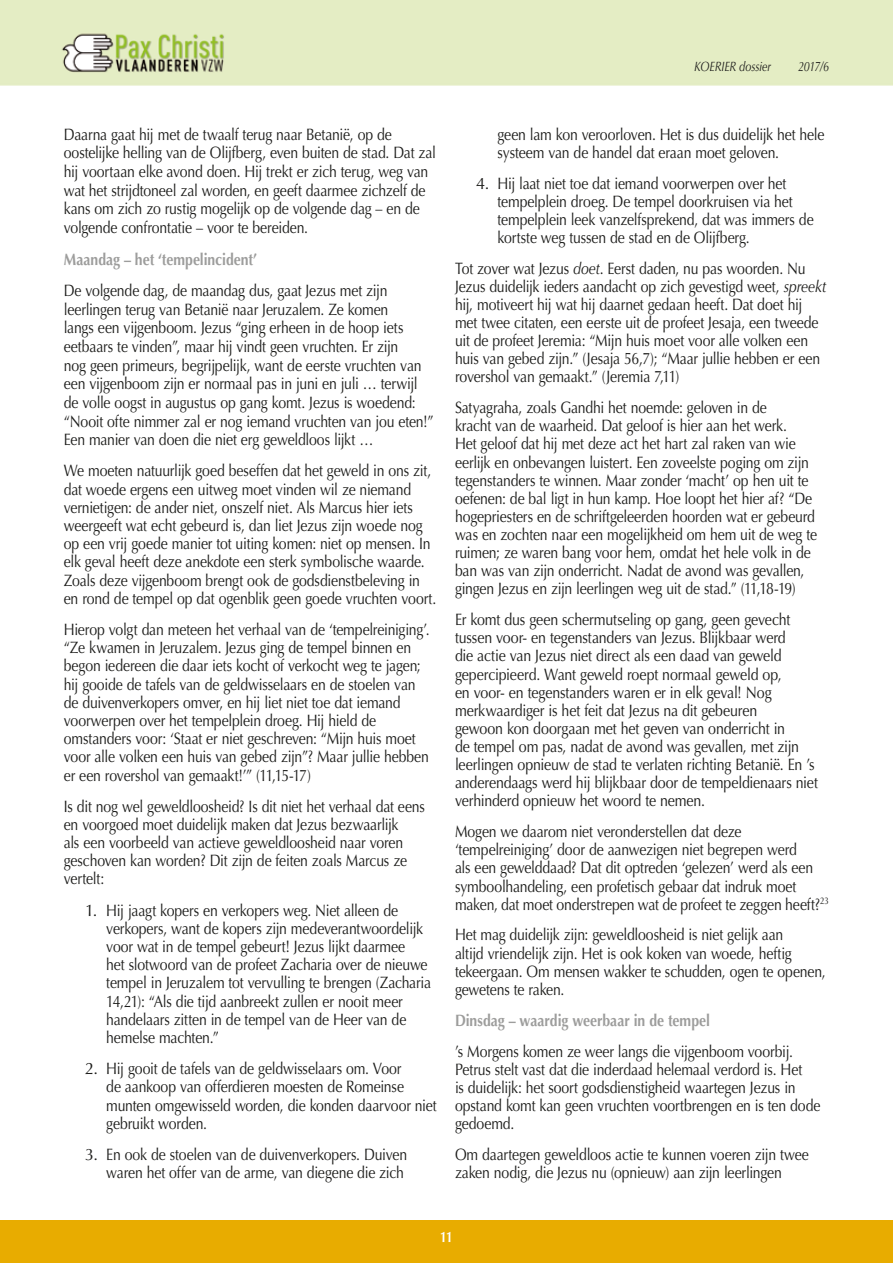
<style>
.page{position:relative;width:893px;height:1263px;background:#fff}
.page>*{position:absolute;margin:0;border:0;box-sizing:border-box;transform-origin:0 0}
.t1{font:16.5px/18.1px "Optima LT Std";letter-spacing:-.015em;color:#1d1d1b;scale:.85 1}
.t2{font:16.5px/18.1px "Optima LT Std";letter-spacing:-.015em;color:#1d1d1b}
.t3{font:16.5px/18.1px "Optima LT Std";letter-spacing:-.015em;color:#1d1d1b;scale:.86 1}
.t4{font:700 16.5px "Optima LT Std";color:#9d9d9c;scale:.85 1}
.t5{font:700 15px "Optima LT Std";color:#fff;scale:.8 1}
.t6{font:italic 13.5px "Optima LT Std";letter-spacing:-.015em;color:#1d1d1b;scale:.8 1}
.s1{font-style:italic}
</style>
<div class="page">
<div style="left:0;top:0;width:893px;height:85px;background:#e4edc4"></div>
<div style="left:0;top:1220px;width:893px;height:43px;background:#e8ac00"></div>
<p class="t6" style="left:694px;top:58px;width:98px">KOERIER dossier</p>
<p class="t6" style="left:798px;top:58px;width:40px">2017/6</p>
<p class="t1" style="left:64px;top:125px;width:439px;line-height:18.8px">Daarna gaat hij met de twaalf terug naar Betanië, op de oostelijke helling van de Olijfberg, even buiten de stad. Dat zal hij voortaan elke avond doen. Hij trekt er zich terug, weg van wat het strijdtoneel zal worden, en geeft daarmee zichzelf de kans om zich zo rustig mogelijk op de volgende dag – en de volgende confrontatie – voor te bereiden.</p>
<p class="t4" style="left:64px;top:249px;width:229px">Maandag – het ‘tempelincident’</p>
<p class="t1" style="left:64px;top:281px;width:437px;line-height:18.8px">De volgende dag, de maandag dus, gaat Jezus met zijn leerlingen terug van Betanië naar Jeruzalem. Ze komen<br>langs een vijgenboom. Jezus “ging erheen in de hoop iets eetbaars te vinden”, maar hij vindt geen vruchten. Er zijn<br>nog geen primeurs, begrijpelijk, want de eerste vruchten van een vijgenboom zijn er normaal pas in juni en juli … terwijl de volle oogst in augustus op gang komt. Jezus is woedend: “Nooit ofte nimmer zal er nog iemand vruchten van jou eten!” Een manier van doen die niet erg geweldloos lijkt …</p>
<p class="t1" style="left:64px;top:462px;width:440px">We moeten natuurlijk goed beseffen dat het geweld in ons zit, dat woede ergens een uitweg moet vinden wil ze niemand vernietigen: de ander niet, onszelf niet. Als Marcus hier iets weergeeft wat echt gebeurd is, dan liet Jezus zijn woede nog op een vrij goede manier tot uiting komen: niet op mensen. In elk geval heeft deze anekdote een sterk symbolische waarde.<br>Zoals deze vijgenboom brengt ook de godsdienstbeleving in en rond de tempel op dat ogenblik geen goede vruchten voort.</p>
<p class="t1" style="left:64px;top:620px;width:432px">Hierop volgt dan meteen het verhaal van de ‘tempelreiniging’. “Ze kwamen in Jeruzalem. Jezus ging de tempel binnen en begon iedereen die daar iets kocht of verkocht weg te jagen; hij gooide de tafels van de geldwisselaars en de stoelen van de duivenverkopers omver, en hij liet niet toe dat iemand voorwerpen over het tempelplein droeg. Hij hield de omstanders voor: ‘Staat er niet geschreven: “Mijn huis moet voor alle volken een huis van gebed zijn”? Maar jullie hebben er een rovershol van gemaakt!’” (11,15-17)</p>
<p class="t1" style="left:64px;top:797px;width:426px">Is dit nog wel geweldloosheid? Is dit niet het verhaal dat eens en voorgoed moet duidelijk maken dat Jezus bezwaarlijk<br>als een voorbeeld van actieve geweldloosheid naar voren geschoven kan worden? Dit zijn de feiten zoals Marcus ze vertelt:</p>
<p class="t2" style="left:106px;top:901px;width:326px;text-indent:-21px">1. Hij jaagt kopers en verkopers weg. Niet alleen de verkopers, want de kopers zijn medeverantwoordelijk voor wat in de tempel gebeurt! Jezus lijkt daarmee<br>het slotwoord van de profeet Zacharia over de nieuwe tempel in Jeruzalem tot vervulling te brengen (Zacharia 14,21): “Als die tijd aanbreekt zullen er nooit meer handelaars zitten in de tempel van de Heer van de hemelse machten.”</p>
<p class="t2" style="left:106px;top:1060px;width:332px;text-indent:-21px">2. Hij gooit de tafels van de geldwisselaars om. Voor<br>de aankoop van offerdieren moesten de Romeinse munten omgewisseld worden, die konden daarvoor niet gebruikt worden.</p>
<p class="t2" style="left:85px;top:1145px;width:324px;text-align:right">3. En ook de stoelen van de duivenverkopers. Duiven waren het offer van de arme, van diegene die zich</p>
<p class="t1" style="left:497px;top:125px;width:386px">geen lam kon veroorloven. Het is dus duidelijk het hele systeem van de handel dat eraan moet geloven.</p>
<p class="t2" style="left:497px;top:174px;width:318px;text-indent:-21px">4. Hij laat niet toe dat iemand voorwerpen over het tempelplein droeg. De tempel doorkruisen via het tempelplein leek vanzelfsprekend, dat was immers de kortste weg tussen de stad en de Olijfberg.</p>
<p class="t1" style="left:455px;top:259px;width:438px">Tot zover wat Jezus <span class="s1">doet</span>. Eerst daden, nu pas woorden. Nu Jezus duidelijk ieders aandacht op zich gevestigd weet, <span class="s1">spreekt </span>hij, motiveert hij wat hij daarnet gedaan heeft. Dat doet hij met twee citaten, een eerste uit de profeet Jesaja, een tweede uit de profeet Jeremia: “Mijn huis moet voor alle volken een huis van gebed zijn.” (Jesaja 56,7); “Maar jullie hebben er een rovershol van gemaakt.” (Jeremia 7,11)</p>
<p class="t1" style="left:455px;top:399px;width:427px">Satyagraha, zoals Gandhi het noemde: geloven in de<br>kracht van de waarheid. Dat geloof is hier aan het werk.<br>Het geloof dat hij met deze act het hart zal raken van wie eerlijk en onbevangen luistert. Een zoveelste poging om zijn tegenstanders te winnen. Maar zonder ‘macht’ op hen uit te oefenen: de bal ligt in hun kamp. Hoe loopt het hier af? “De hogepriesters en de schriftgeleerden hoorden wat er gebeurd was en zochten naar een mogelijkheid om hem uit de weg te ruimen; ze waren bang voor hem, omdat het hele volk in de ban was van zijn onderricht. Nadat de avond was gevallen, gingen Jezus en zijn leerlingen weg uit de stad.” (11,18-19)</p>
<p class="t3" style="left:455px;top:611px;width:424px">Er komt dus geen schermutseling op gang, geen gevecht tussen voor- en tegenstanders van Jezus. Blijkbaar werd<br>die actie van Jezus niet direct als een daad van geweld gepercipieerd. Want geweld roept normaal geweld op,<br>en voor- en tegenstanders waren er in elk geval! Nog merkwaardiger is het feit dat Jezus na dit gebeuren<br>gewoon kon doorgaan met het geven van onderricht in<br>de tempel om pas, nadat de avond was gevallen, met zijn leerlingen opnieuw de stad te verlaten richting Betanië. En ’s anderendaags werd hij blijkbaar door de tempeldienaars niet verhinderd opnieuw het woord te nemen.</p>
<p class="t1" style="left:455px;top:823px;width:442px">Mogen we daarom niet veronderstellen dat deze ‘tempelreiniging’ door de aanwezigen niet begrepen werd<br>als een gewelddaad? Dat dit optreden ‘gelezen’ werd als een symboolhandeling, een profetisch gebaar dat indruk moet maken, dat moet onderstrepen wat de profeet te zeggen heeft?<sup>23</sup></p>
<p class="t1" style="left:455px;top:926px;width:438px">Het mag duidelijk zijn: geweldloosheid is niet gelijk aan<br>altijd vriendelijk zijn. Het is ook koken van woede, heftig tekeergaan. Om mensen wakker te schudden, ogen te openen, gewetens te raken.</p>
<p class="t4" style="left:455px;top:1010px;width:302px">Dinsdag – waardig weerbaar in de tempel</p>
<p class="t1" style="left:455px;top:1042px;width:431px">’s Morgens komen ze weer langs die vijgenboom voorbij.<br>Petrus stelt vast dat die inderdaad helemaal verdord is. Het<br>is duidelijk: het soort godsdienstigheid waartegen Jezus in opstand komt kan geen vruchten voortbrengen en is ten dode gedoemd.</p>
<p class="t1" style="left:455px;top:1145px;width:418px">Om daartegen geweldloos actie te kunnen voeren zijn twee zaken nodig, die Jezus nu (opnieuw) aan zijn leerlingen</p>
<p class="t5" style="left:440px;top:1228px;width:17px">11</p>
</div>
